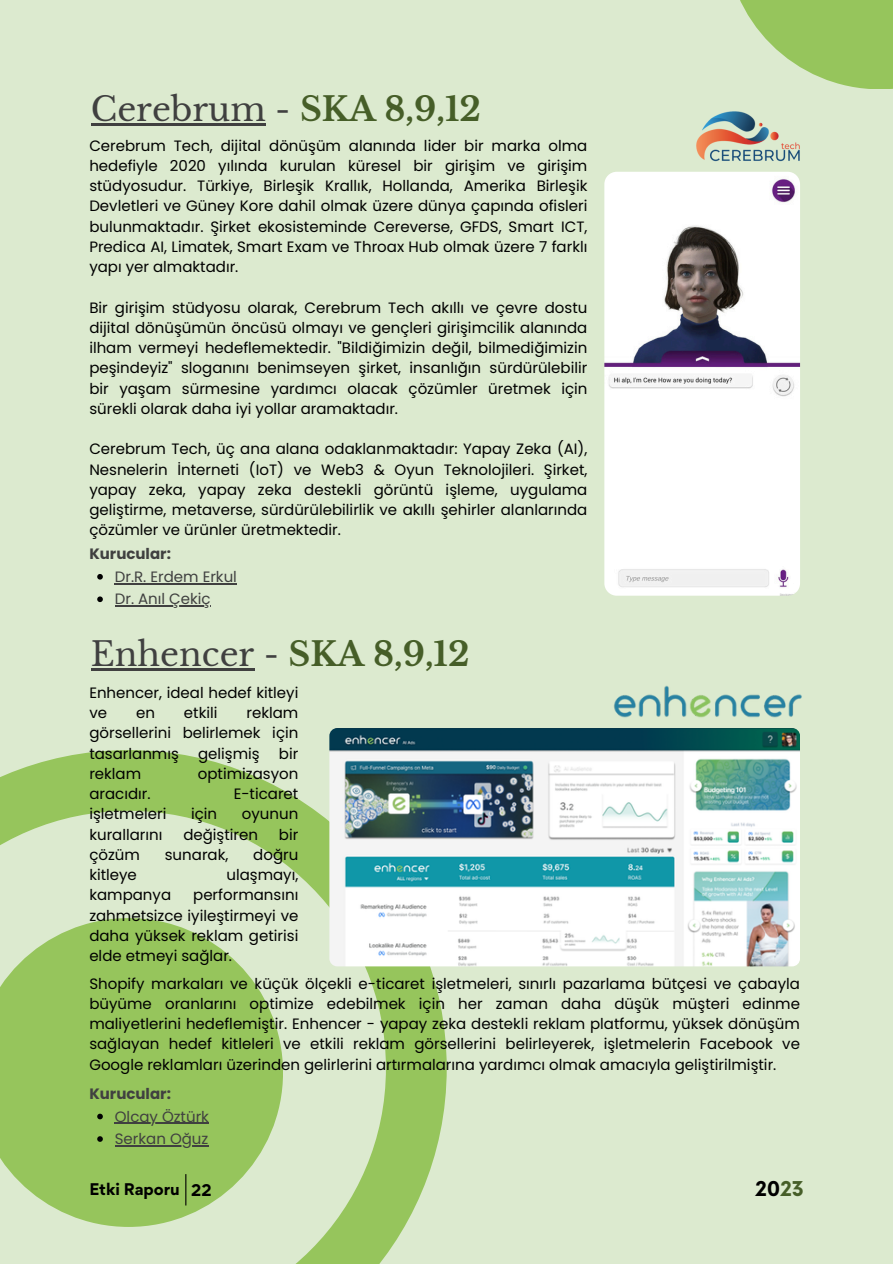
<style>
.page{position:relative;width:893px;height:1264px;background:#fff}
.page>*{position:absolute;margin:0;border:0;box-sizing:border-box;transform-origin:0 0}
.t1{font:33px "Libre Baskerville";color:#404040}
.t2{font:700 19.95px "Now";color:#000}
.t3{font:15px/20.2px "Poppins";color:#000;text-align:justify}
.t4{font:15px "Poppins";color:#404040}
.t5{font:700 15px "Poppins";color:#404040}
.t6{font:700 15px "Gordita";color:#000}
.s1{font-weight:700;color:#465e28}
.s2{color:#465e28}
</style>
<div class="page">
<div style="left:0;top:0;width:892px;height:1263px;background:#dceacf"></div>
<svg style="left:0;top:750px;width:446px;height:513px"></svg>
<svg style="left:0;top:918px;width:283px;height:308px;fill:#96c55c"></svg>
<svg style="left:740px;top:0;width:152px;height:89px;fill:#96c55c"></svg>
<hr style="left:185px;top:1174px;width:1px;height:31px;background:#000">
<hr style="left:91px;top:123px;width:175px;height:3px;background:#404040">
<svg style="left:97px;top:574px;width:6px;height:5px"></svg>
<hr style="left:115px;top:583px;width:122px;height:1px;background:#404040">
<svg style="left:97px;top:596px;width:6px;height:6px"></svg>
<hr style="left:115px;top:605px;width:96px;height:1px;background:#404040">
<hr style="left:91px;top:668px;width:163px;height:2px;background:#404040">
<svg style="left:97px;top:1113px;width:6px;height:6px"></svg>
<hr style="left:115px;top:1122px;width:94px;height:1px;background:#404040">
<svg style="left:97px;top:1136px;width:6px;height:5px"></svg>
<hr style="left:115px;top:1145px;width:93px;height:1px;background:#404040">
<img style="left:696px;top:111px;width:104px;height:51px">
<img style="left:604px;top:172px;width:196px;height:423px;border-radius:12px">
<img style="left:613px;top:685px;width:189px;height:33px">
<img style="left:329px;top:728px;width:470px;height:238px;border-radius:8px">
<h3 class="t1" style="left:91px;top:89px;width:391px">Cerebrum - <span class="s1">SKA 8,9,12</span></h3>
<p class="t3" style="left:89px;top:135px;width:499px">Cerebrum Tech, dijital dönüşüm alanında lider bir marka olma hedefiyle 2020 yılında kurulan küresel bir girişim ve girişim stüdyosudur. Türkiye, Birleşik Krallık, Hollanda, Amerika Birleşik Devletleri ve Güney Kore dahil olmak üzere dünya çapında ofisleri bulunmaktadır. Şirket ekosisteminde Cereverse, GFDS, Smart ICT, Predica AI, Limatek, Smart Exam ve Throax Hub olmak üzere 7 farklı yapı yer almaktadır.</p>
<p class="t3" style="left:89px;top:297px;width:499px">Bir girişim stüdyosu olarak, Cerebrum Tech akıllı ve çevre dostu dijital dönüşümün öncüsü olmayı ve gençleri girişimcilik alanında ilham vermeyi hedeflemektedir. "Bildiğimizin değil, bilmediğimizin peşindeyiz" sloganını benimseyen şirket, insanlığın sürdürülebilir bir yaşam sürmesine yardımcı olacak çözümler üretmek için sürekli olarak daha iyi yollar aramaktadır.</p>
<p class="t3" style="left:89px;top:439px;width:499px">Cerebrum Tech, üç ana alana odaklanmaktadır: Yapay Zeka (AI), Nesnelerin İnterneti (IoT) ve Web3 &amp; Oyun Teknolojileri. Şirket, yapay zeka, yapay zeka destekli görüntü işleme, uygulama geliştirme, metaverse, sürdürülebilirlik ve akıllı şehirler alanlarında çözümler ve ürünler üretmektedir.</p>
<p class="t5" style="left:89px;top:543px;width:83px">Kurucular:</p>
<p class="t4" style="left:115px;top:566px;width:124px">Dr.R. Erdem Erkul</p>
<h1 class="t4" style="left:115px;top:588px;width:97px">Dr. Anıl Çekiç</h1>
<p class="t1" style="left:91px;top:633px;width:380px">Enhencer - <span class="s1">SKA 8,9,12</span></p>
<p class="t3" style="left:89px;top:682px;width:210px">Enhencer, ideal hedef kitleyi ve</p>
<p class="t3" style="left:136px;top:702px;width:20px">en</p>
<p class="t3" style="left:184px;top:702px;width:35px">etkili</p>
<p class="t3" style="left:89px;top:702px;width:210px;text-indent:157px">reklam görsellerini belirlemek için tasarlanmış</p>
<p class="t3" style="left:198px;top:743px;width:63px">gelişmiş</p>
<p class="t3" style="left:279px;top:743px;width:21px">bir</p>
<p class="t3" style="left:89px;top:763px;width:53px">reklam</p>
<p class="t3" style="left:198px;top:763px;width:102px">optimizasyon</p>
<p class="t3" style="left:89px;top:783px;width:63px">aracıdır.</p>
<p class="t3" style="left:234px;top:783px;width:66px">E-ticaret</p>
<p class="t3" style="left:89px;top:804px;width:78px">işletmeleri</p>
<p class="t3" style="left:191px;top:804px;width:28px">için</p>
<p class="t3" style="left:242px;top:804px;width:58px">oyunun</p>
<p class="t3" style="left:89px;top:824px;width:75px">kurallarını</p>
<p class="t3" style="left:183px;top:824px;width:76px">değiştiren</p>
<p class="t3" style="left:279px;top:824px;width:21px">bir</p>
<p class="t3" style="left:89px;top:844px;width:52px">çözüm</p>
<p class="t3" style="left:165px;top:844px;width:65px">sunarak,</p>
<p class="t3" style="left:253px;top:844px;width:47px">doğru</p>
<p class="t3" style="left:89px;top:864px;width:49px">kitleye</p>
<p class="t3" style="left:226px;top:864px;width:73px">ulaşmayı,</p>
<p class="t3" style="left:89px;top:885px;width:83px">kampanya</p>
<p class="t3" style="left:89px;top:885px;width:210px;text-indent:104px">performansını zahmetsizce iyileştirmeyi ve daha yüksek reklam getirisi elde etmeyi sağlar.</p>
<p class="t3" style="left:89px;top:973px;width:712px">Shopify markaları ve küçük ölçekli e-ticaret işletmeleri, sınırlı pazarlama bütçesi ve çabayla büyüme oranlarını optimize edebilmek için her zaman daha düşük müşteri edinme maliyetlerini hedeflemiştir. Enhencer - yapay zeka destekli reklam platformu, yüksek dönüşüm sağlayan hedef kitleleri ve etkili reklam görsellerini belirleyerek, işletmelerin Facebook ve Google reklamları üzerinden gelirlerini artırmalarına yardımcı olmak amacıyla geliştirilmiştir.</p>
<p class="t5" style="left:89px;top:1083px;width:83px">Kurucular:</p>
<p class="t4" style="left:115px;top:1105px;width:96px">Olcay Öztürk</p>
<h3 class="t4" style="left:115px;top:1128px;width:95px">Serkan Oğuz</h3>
<p class="t6" style="left:89px;top:1179px;width:92px">Etki Raporu</p>
<p class="t6" style="left:191px;top:1179px;width:22px">22</p>
<h1 class="t2" style="left:755px;top:1177px;width:50px">20<span class="s2">23</span></h1>
</div>
